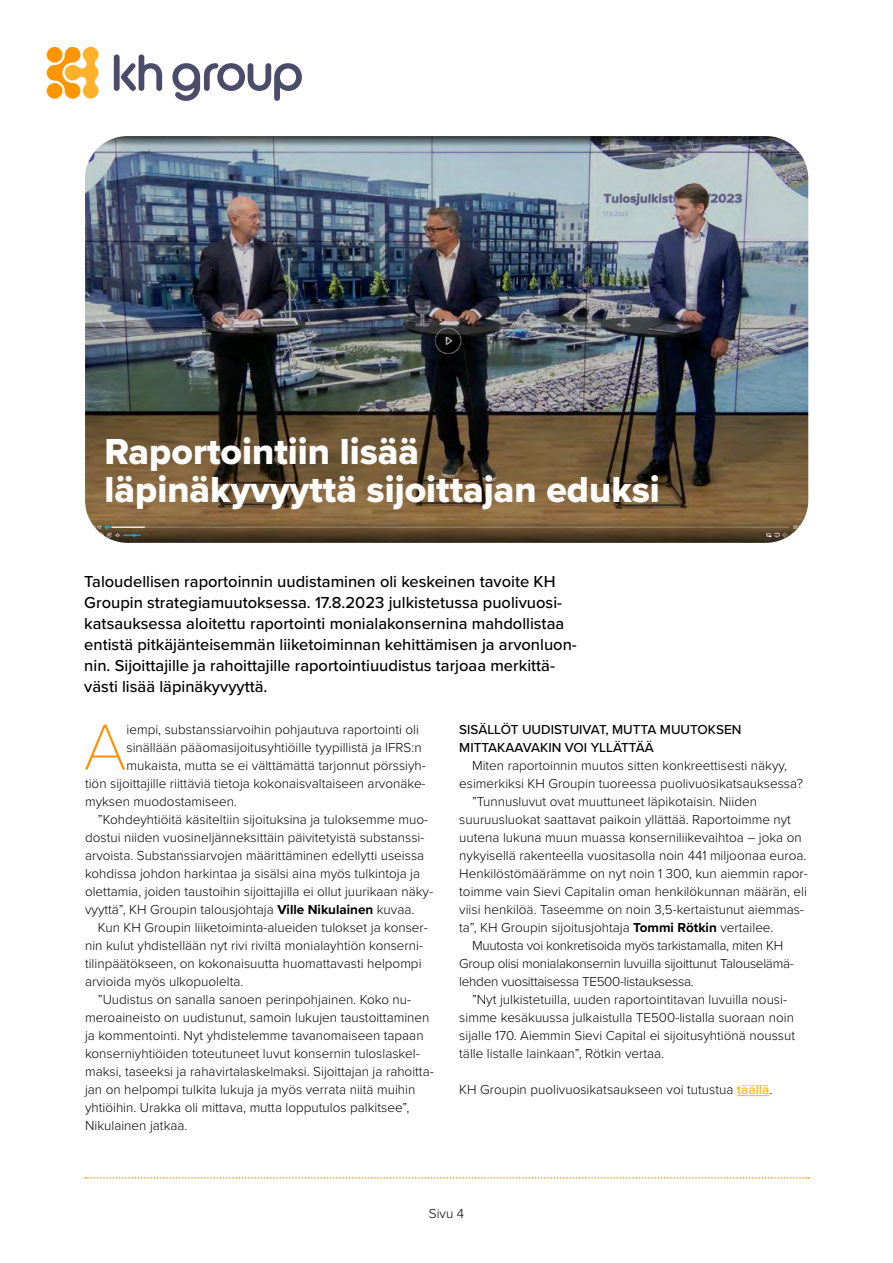
<style>
.page{position:relative;width:893px;height:1263px;background:#fff}
.page>*{position:absolute;margin:0;border:0;box-sizing:border-box;transform-origin:0 0}
.t1{font:100 67.5px "Proxima Nova T";color:#ff9000}
.t2{font:37.5px/37.5px "Proxima Nova Extrabld";color:#fff}
.t3{font:500 16.5px/21px "Proxima Nova";color:#000}
.t4{font:300 13.5px "Proxima Nova";color:#000}
.t5{font:300 13.5px "Proxima Nova";letter-spacing:-.02em;color:#000}
.t6{font:500 13.5px/18px "Proxima Nova";color:#000}
.s1{font-weight:700}
.s2{font-weight:600;color:#ffb61c}
</style>
<div class="page">
<hr style="left:737px;top:1095px;width:32px;height:1px;background:#ffb61c">
<svg style="left:85px;top:1177px;width:724px;height:2px"></svg>
<img style="left:85px;top:136px;width:723px;height:407px">
<svg style="left:47px;top:47px;width:52px;height:52px"></svg>
<div style="left:47px;top:47px;width:15px;height:16px;background:#ff9500;border-radius:50%"></div>
<div style="left:47px;top:83px;width:15px;height:16px;background:#ff9500;border-radius:50%"></div>
<svg style="left:114px;top:54px;width:48px;height:37px"></svg>
<svg style="left:172px;top:63px;width:130px;height:38px"></svg>
<h2 class="t2" style="left:105px;top:432px;width:557px">Raportointiin lisää läpinäkyvyyttä sijoittajan eduksi</h2>
<p class="t3" style="left:84px;top:570px;width:494px">Taloudellisen raportoinnin uudistaminen oli keskeinen tavoite KH Groupin strategiamuutoksessa. 17.8.2023 julkistetussa puolivuosi&shy;katsauksessa aloitettu raportointi monialakonsernina mahdollistaa entistä pitkäjänteisemmän liiketoiminnan kehittämisen ja arvonluon&shy;nin. Sijoittajille ja rahoittajille raportointiuudistus tarjoaa merkittä&shy;västi lisää läpinäkyvyyttä.</p>
<p class="t6" style="left:459px;top:720px;width:284px">SISÄLLÖT UUDISTUIVAT, MUTTA MUUTOKSEN<br>MITTAKAAVAKIN VOI YLLÄTTÄÄ</p>
<p class="t4" style="left:472px;top:755px;width:317px">Miten raportoinnin muutos sitten konkreettisesti näkyy,</p>
<p class="t4" style="left:459px;top:773px;width:345px">esimerkiksi KH Groupin tuoreessa puolivuosikatsauksessa?</p>
<p class="t4" style="left:472px;top:791px;width:287px">”Tunnusluvut ovat muuttuneet läpikotaisin. Niiden</p>
<p class="t4" style="left:459px;top:809px;width:333px">suuruusluokat saattavat paikoin yllättää. Raportoimme nyt</p>
<p class="t4" style="left:459px;top:827px;width:344px">uutena lukuna muun muassa konserniliikevaihtoa – joka on</p>
<p class="t4" style="left:459px;top:845px;width:349px">nykyisellä rakenteella vuositasolla noin 441 miljoonaa euroa.</p>
<p class="t4" style="left:459px;top:863px;width:350px">Henkilöstömäärämme on nyt noin 1 300, kun aiemmin rapor-</p>
<p class="t4" style="left:459px;top:881px;width:349px">toimme vain Sievi Capitalin oman henkilökunnan määrän, eli</p>
<p class="t4" style="left:459px;top:899px;width:346px">viisi henkilöä. Taseemme on noin 3,5-kertaistunut aiemmas-</p>
<p class="t4" style="left:459px;top:917px;width:316px">ta”, KH Groupin sijoitusjohtaja <span class="s1">Tommi Rötkin</span> vertailee.</p>
<p class="t5" style="left:472px;top:935px;width:313px">Muutosta voi konkretisoida myös tarkistamalla, miten KH</p>
<p class="t5" style="left:459px;top:953px;width:336px">Group olisi monialakonsernin luvuilla sijoittunut Talouselämä-</p>
<p class="t5" style="left:459px;top:971px;width:236px">lehden vuosittaisessa TE500-listauksessa.</p>
<p class="t4" style="left:472px;top:989px;width:317px">”Nyt julkistetuilla, uuden raportointitavan luvuilla nousi-</p>
<p class="t4" style="left:459px;top:1007px;width:336px">simme kesäkuussa julkaistulla TE500-listalla suoraan noin</p>
<p class="t4" style="left:459px;top:1025px;width:337px">sijalle 170. Aiemmin Sievi Capital ei sijoitusyhtiönä noussut</p>
<p class="t4" style="left:459px;top:1043px;width:206px">tälle listalle lainkaan”, Rötkin vertaa.</p>
<p class="t4" style="left:459px;top:1079px;width:315px">KH Groupin puolivuosikatsaukseen voi tutustua <span class="s2">täällä</span>.</p>
<h1 class="t1" style="left:84px;top:697px;width:44px">A</h1>
<p class="t4" style="left:127px;top:719px;width:294px">iempi, substanssiarvoihin pohjautuva raportointi oli</p>
<p class="t4" style="left:127px;top:737px;width:297px">sinällään pääomasijoitusyhtiöille tyypillistä ja IFRS:n</p>
<p class="t4" style="left:127px;top:755px;width:301px">mukaista, mutta se ei välttämättä tarjonnut pörssiyh-</p>
<p class="t4" style="left:85px;top:773px;width:342px">tiön sijoittajille riittäviä tietoja kokonaisvaltaiseen arvonäke-</p>
<p class="t4" style="left:85px;top:791px;width:153px">myksen muodostamiseen.</p>
<p class="t4" style="left:98px;top:809px;width:332px">”Kohdeyhtiöitä käsiteltiin sijoituksina ja tuloksemme muo-</p>
<p class="t4" style="left:85px;top:827px;width:341px">dostui niiden vuosineljänneksittäin päivitetyistä substanssi-</p>
<p class="t4" style="left:85px;top:845px;width:341px">arvoista. Substanssiarvojen määrittäminen edellytti useissa</p>
<p class="t4" style="left:85px;top:863px;width:337px">kohdissa johdon harkintaa ja sisälsi aina myös tulkintoja ja</p>
<p class="t4" style="left:85px;top:881px;width:350px">olettamia, joiden taustoihin sijoittajilla ei ollut juurikaan näky-</p>
<p class="t4" style="left:85px;top:899px;width:331px">vyyttä”, KH Groupin talousjohtaja <span class="s1">Ville Nikulainen</span> kuvaa.</p>
<p class="t4" style="left:98px;top:917px;width:332px">Kun KH Groupin liiketoiminta-alueiden tulokset ja konser-</p>
<p class="t4" style="left:85px;top:935px;width:340px">nin kulut yhdistellään nyt rivi riviltä monialayhtiön konserni-</p>
<p class="t4" style="left:85px;top:953px;width:338px">tilinpäätökseen, on kokonaisuutta huomattavasti helpompi</p>
<p class="t4" style="left:85px;top:971px;width:160px">arvioida myös ulkopuolelta.</p>
<p class="t4" style="left:98px;top:989px;width:315px">”Uudistus on sanalla sanoen perinpohjainen. Koko nu-</p>
<p class="t4" style="left:85px;top:1007px;width:346px">meroaineisto on uudistunut, samoin lukujen taustoittaminen</p>
<p class="t4" style="left:85px;top:1025px;width:340px">ja kommentointi. Nyt yhdistelemme tavanomaiseen tapaan</p>
<p class="t4" style="left:85px;top:1043px;width:336px">konserniyhtiöiden toteutuneet luvut konsernin tuloslaskel-</p>
<p class="t4" style="left:85px;top:1061px;width:350px">maksi, taseeksi ja rahavirtalaskelmaksi. Sijoittajan ja rahoitta-</p>
<p class="t4" style="left:85px;top:1079px;width:332px">jan on helpompi tulkita lukuja ja myös verrata niitä muihin</p>
<p class="t4" style="left:85px;top:1097px;width:326px">yhtiöihin. Urakka oli mittava, mutta lopputulos palkitsee”,</p>
<p class="t4" style="left:85px;top:1115px;width:104px">Nikulainen jatkaa.</p>
<p class="t4" style="left:429px;top:1203px;width:37px">Sivu 4</p>
</div>
